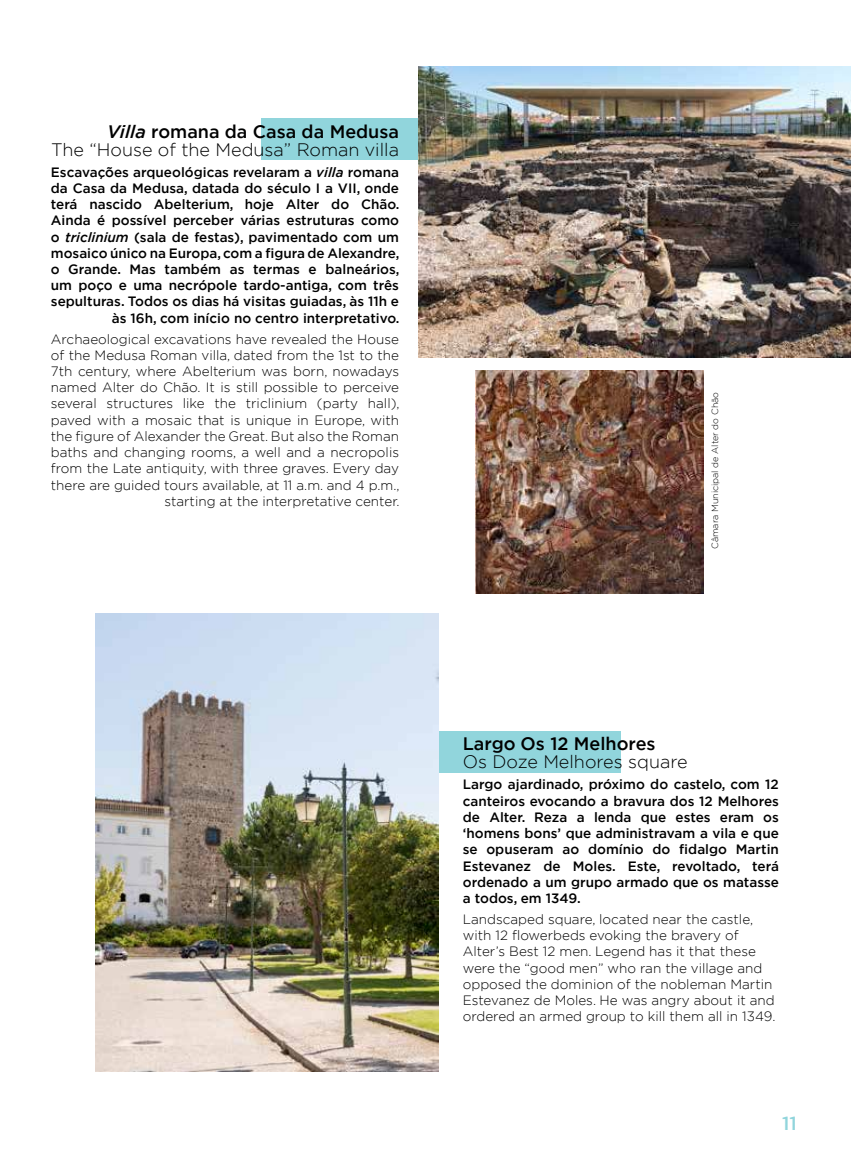
<style>
.page{position:relative;width:851px;height:1149px;background:#fff}
.page>*{position:absolute;margin:0;border:0;box-sizing:border-box;transform-origin:0 0}
.t1{font:500 21px "Apex New";color:#91d5dc}
.t2{font:300 18px/18px "Gotham";color:#000101;text-align:right}
.t3{font:500 18px "Gotham";color:#000}
.t4{font:300 13.5px/16.2px "Gotham";color:#000;text-align:right}
.t5{font:500 13.5px/16.2px "Gotham";color:#000;text-align:right}
.t6{font:300 9px "Gotham";color:#000}
.s1{font-weight:500;font-style:italic}
.s2{font-weight:500}
.s3{font-style:italic}
</style>
<div class="page">
<img style="left:475px;top:370px;width:228px;height:223px">
<div style="left:261px;top:119px;width:168px;height:41px;background:#91d5dc"></div>
<img style="left:419px;top:66px;width:431px;height:291px">
<div style="left:392px;top:731px;width:228px;height:41px;background:#91d5dc"></div>
<img style="left:96px;top:613px;width:342px;height:457px">
<h2 class="t2" style="left:51px;top:123px;width:349px"><span class="s1">Villa</span> <span class="s2">romana da Casa da Medusa<br></span>The “House of the Medusa” Roman villa</h2>
<p class="t5" style="left:51px;top:164px;width:350px">Escavações arqueológicas revelaram a <span class="s3">villa</span> romana da Casa da Medusa, datada do século I a VII, onde terá nascido Abelterium, hoje Alter do Chão.<br>Ainda é possível perceber várias estruturas como o <span class="s3">triclinium</span> (sala de festas), pavimentado com um mosaico único na Europa, com a figura de Alexandre, o Grande. Mas também as termas e balneários, um poço e uma necrópole tardo-antiga, com três sepulturas. Todos os dias há visitas guiadas, às 11h e às 16h, com início no centro interpretativo.</p>
<p class="t4" style="left:51px;top:331px;width:350px">Archaeological excavations have revealed the House of the Medusa Roman villa, dated from the 1st to the 7th century, where Abelterium was born, nowadays named Alter do Chão. It is still possible to perceive several structures like the triclinium (party hall), paved with a mosaic that is unique in Europe, with the figure of Alexander the Great. But also the Roman baths and changing rooms, a well and a necropolis from the Late antiquity, with three graves. Every day there are guided tours available, at 11 a.m. and 4 p.m., starting at the interpretative center.</p>
<p class="t6" style="left:711px;top:549px;width:158px;rotate:-90deg">Câmara Municipal de Alter do Chão</p>
<h2 class="t3" style="left:462px;top:735px;width:194px">Largo Os 12 Melhores</h2>
<h2 class="t2" style="left:462px;top:753px;width:226px">Os Doze Melhores square</h2>
<p class="t5" style="left:462px;top:777px;width:317px;text-align:justify">Largo ajardinado, próximo do castelo, com 12 canteiros evocando a bravura dos 12 Melhores de Alter. Reza a lenda que estes eram os ‘homens bons’ que administravam a vila e que se opuseram ao domínio do fidalgo Martin Estevanez de Moles. Este, revoltado, terá ordenado a um grupo armado que os matasse a todos, em 1349.</p>
<p class="t4" style="left:462px;top:911px;width:314px;text-align:left">Landscaped square, located near the castle, with 12 flowerbeds evoking the bravery of Alter’s Best 12 men. Legend has it that these were the “good men” who ran the village and opposed the dominion of the nobleman Martin Estevanez de Moles. He was angry about it and ordered an armed group to kill them all in 1349.</p>
<h1 class="t1" style="left:782px;top:1108px;width:16px">11</h1>
</div>
